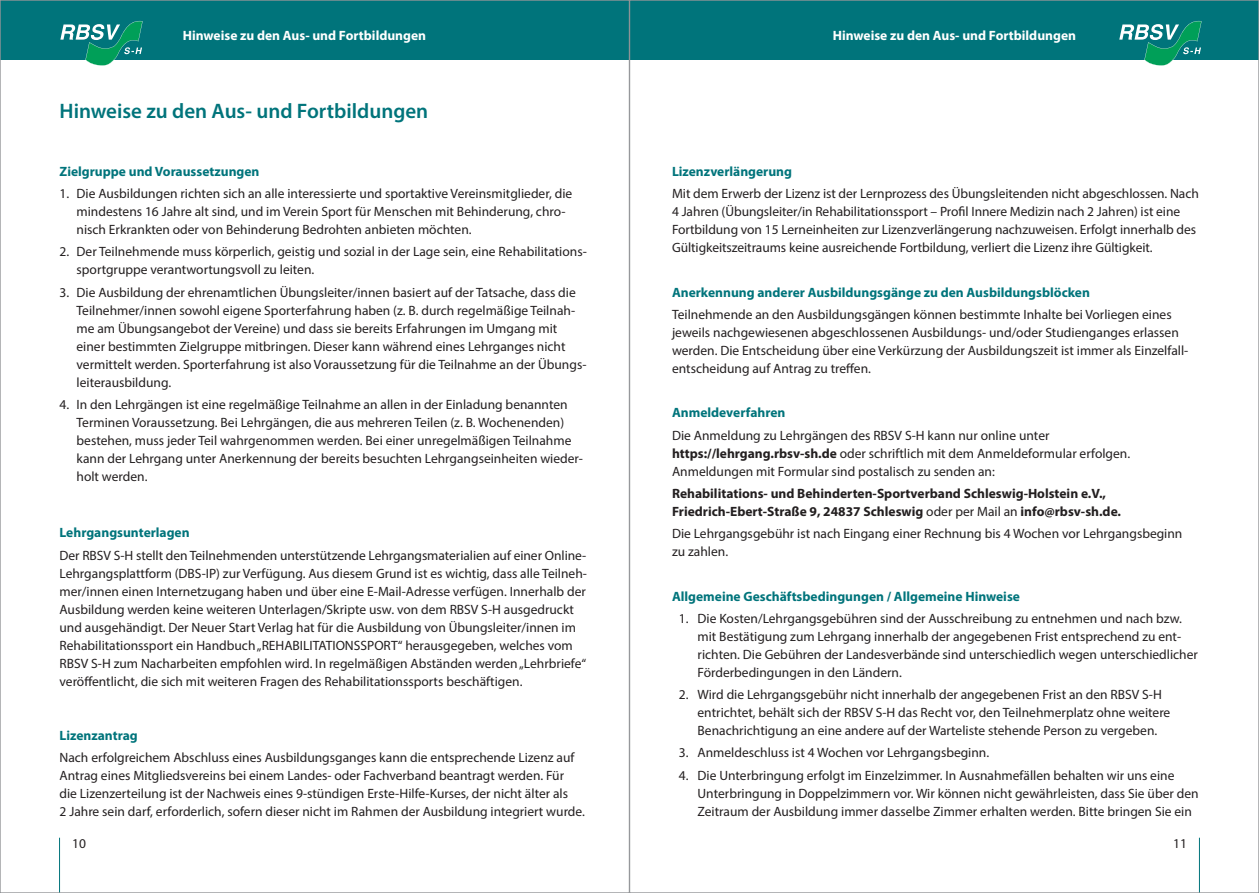
<style>
.page{position:relative;width:1259px;height:893px;background:#fff}
.page>*{position:absolute;margin:0;border:0;box-sizing:border-box;transform-origin:0 0}
.t1{font:600 21px "Myriad Pro";color:#00747b}
.t2{font:13.5px/18px "Myriad Pro";color:#231f20}
.t3{font:700 13.5px "Myriad Pro";color:#00747b}
.t4{font:700 13.5px/18px "Myriad Pro";color:#231f20}
.t5{font:700 13.5px "Myriad Pro";color:#fff}
.s1{font-weight:700}
.s2{font-weight:400}
</style>
<div class="page">
<div style="left:629px;top:0;width:630px;height:60px;background:#00747b"></div>
<div style="left:0;top:0;width:629px;height:60px;background:#00747b"></div>
<svg style="left:1119px;top:21px;width:82px;height:45px"></svg>
<svg style="left:60px;top:21px;width:83px;height:45px"></svg>
<hr style="left:59px;top:838px;width:1px;height:55px;background:#00747b">
<hr style="left:1199px;top:838px;width:1px;height:55px;background:#00747b">
<p class="t5" style="left:183px;top:26px;width:245px">Hinweise zu den Aus- und Fortbildungen</p>
<h1 class="t1" style="left:60px;top:97px;width:370px">Hinweise zu den Aus- und Fortbildungen</h1>
<p class="t3" style="left:60px;top:163px;width:201px">Zielgruppe und Voraussetzungen</p>
<p class="t2" style="left:77px;top:184px;width:497px;text-indent:-17px">1. Die Ausbildungen richten sich an alle interessierte und sportaktive Vereinsmitglieder, die mindestens 16 Jahre alt sind, und im Verein Sport für Menschen mit Behinderung, chro&shy;nisch Erkrankten oder von Behinderung Bedrohten anbieten möchten.</p>
<p class="t2" style="left:77px;top:243px;width:512px;text-indent:-17px">2. Der Teilnehmende muss körperlich, geistig und sozial in der Lage sein, eine Rehabilitations&shy;sportgruppe verantwortungsvoll zu leiten.</p>
<p class="t2" style="left:77px;top:283px;width:511px;text-indent:-17px">3. Die Ausbildung der ehrenamtlichen Übungsleiter/innen basiert auf der Tatsache, dass die Teilnehmer/innen sowohl eigene Sporterfahrung haben (z. B. durch regelmäßige Teilnah&shy;me am Übungsangebot der Vereine) und dass sie bereits Erfahrungen im Umgang mit einer bestimmten Zielgruppe mitbringen. Dieser kann während eines Lehrganges nicht vermittelt werden. Sporterfahrung ist also Voraussetzung für die Teilnahme an der Übungs&shy;leiterausbildung.</p>
<p class="t2" style="left:77px;top:395px;width:508px;text-indent:-17px">4. In den Lehrgängen ist eine regelmäßige Teilnahme an allen in der Einladung benannten Terminen Voraussetzung. Bei Lehrgängen, die aus mehreren Teilen (z. B. Wochenenden) bestehen, muss jeder Teil wahrgenommen werden. Bei einer unregelmäßigen Teilnahme kann der Lehrgang unter Anerkennung der bereits besuchten Lehrgangseinheiten wieder&shy;holt werden.</p>
<p class="t3" style="left:60px;top:524px;width:132px">Lehrgangsunterlagen</p>
<p class="t2" style="left:60px;top:546px;width:529px">Der RBSV S-H stellt den Teilnehmenden unterstützende Lehrgangsmaterialien auf einer Online-Lehrgangsplattform (DBS-IP) zur Verfügung. Aus diesem Grund ist es wichtig, dass alle Teilneh&shy;mer/innen einen Internetzugang haben und über eine E-Mail-Adresse verfügen. Innerhalb der Ausbildung werden keine weiteren Unterlagen/Skripte usw. von dem RBSV S-H ausgedruckt und ausgehändigt. Der Neuer Start Verlag hat für die Ausbildung von Übungsleiter/innen im Rehabilitationssport ein Handbuch „REHABILITATIONSSPORT“ herausgegeben, welches vom RBSV S-H zum Nacharbeiten empfohlen wird. In regelmäßigen Abständen werden „Lehrbriefe“ veröffentlicht, die sich mit weiteren Fragen des Rehabilitationssports beschäftigen.</p>
<p class="t3" style="left:60px;top:726px;width:80px">Lizenzantrag</p>
<p class="t2" style="left:60px;top:748px;width:527px">Nach erfolgreichem Abschluss eines Ausbildungsganges kann die entsprechende Lizenz auf Antrag eines Mitgliedsvereins bei einem Landes- oder Fachverband beantragt werden. Für die Lizenzerteilung ist der Nachweis eines 9-stündigen Erste-Hilfe-Kurses, der nicht älter als<br>2 Jahre sein darf, erforderlich, sofern dieser nicht im Rahmen der Ausbildung integriert wurde.</p>
<p class="t5" style="left:833px;top:27px;width:245px">Hinweise zu den Aus- und Fortbildungen</p>
<p class="t3" style="left:672px;top:162px;width:122px">Lizenzverlängerung</p>
<p class="t2" style="left:672px;top:184px;width:528px">Mit dem Erwerb der Lizenz ist der Lernprozess des Übungsleitenden nicht abgeschlossen. Nach 4 Jahren (Übungsleiter/in Rehabilitationssport – Profil Innere Medizin nach 2 Jahren) ist eine Fortbildung von 15 Lerneinheiten zur Lizenzverlängerung nachzuweisen. Erfolgt innerhalb des Gültigkeitszeitraums keine ausreichende Fortbildung, verliert die Lizenz ihre Gültigkeit.</p>
<p class="t3" style="left:672px;top:283px;width:419px">Anerkennung anderer Ausbildungsgänge zu den Ausbildungsblöcken</p>
<p class="t2" style="left:672px;top:305px;width:518px">Teilnehmende an den Ausbildungsgängen können bestimmte Inhalte bei Vorliegen eines jeweils nachgewiesenen abgeschlossenen Ausbildungs- und/oder Studienganges erlassen werden. Die Entscheidung über eine Verkürzung der Ausbildungszeit ist immer als Einzelfall&shy;entscheidung auf Antrag zu treffen.</p>
<p class="t3" style="left:672px;top:404px;width:115px">Anmeldeverfahren</p>
<p class="t2" style="left:672px;top:426px;width:460px">Die Anmeldung zu Lehrgängen des RBSV S-H kann nur online unter <span class="s1">https://lehrgang.rbsv-sh.de</span> oder schriftlich mit dem Anmeldeformular erfolgen.<br>Anmeldungen mit Formular sind postalisch zu senden an:</p>
<p class="t4" style="left:672px;top:484px;width:450px">Rehabilitations- und Behinderten-Sportverband Schleswig-Holstein e.V.,<br>Friedrich-Ebert-Straße 9, 24837 Schleswig <span class="s2">oder per Mail an</span> info@rbsv-sh.de.</p>
<p class="t2" style="left:672px;top:524px;width:512px">Die Lehrgangsgebühr ist nach Eingang einer Rechnung bis 4 Wochen vor Lehrgangsbeginn zu zahlen.</p>
<p class="t3" style="left:672px;top:587px;width:349px">Allgemeine Geschäftsbedingungen / Allgemeine Hinweise</p>
<p class="t2" style="left:697px;top:609px;width:502px;text-indent:-19px">1. Die Kosten/Lehrgangsgebühren sind der Ausschreibung zu entnehmen und nach bzw. mit Bestätigung zum Lehrgang innerhalb der angegebenen Frist entsprechend zu ent&shy;richten. Die Gebühren der Landesverbände sind unterschiedlich wegen unterschiedlicher Förderbedingungen in den Ländern.</p>
<p class="t2" style="left:697px;top:685px;width:474px;text-indent:-19px">2. Wird die Lehrgangsgebühr nicht innerhalb der angegebenen Frist an den RBSV S-H entrichtet, behält sich der RBSV S-H das Recht vor, den Teilnehmerplatz ohne weitere<br>Benachrichtigung an eine andere auf der Warteliste stehende Person zu vergeben.</p>
<p class="t2" style="left:679px;top:744px;width:312px">3. Anmeldeschluss ist 4 Wochen vor Lehrgangsbeginn.</p>
<p class="t2" style="left:697px;top:766px;width:502px;text-indent:-19px">4. Die Unterbringung erfolgt im Einzelzimmer. In Ausnahmefällen behalten wir uns eine<br>Unterbringung in Doppelzimmern vor. Wir können nicht gewährleisten, dass Sie über den<br>Zeitraum der Ausbildung immer dasselbe Zimmer erhalten werden. Bitte bringen Sie ein</p>
<p class="t2" style="left:72px;top:834px;width:15px">10</p>
<p class="t2" style="left:1173px;top:834px;width:15px">11</p>
</div>
